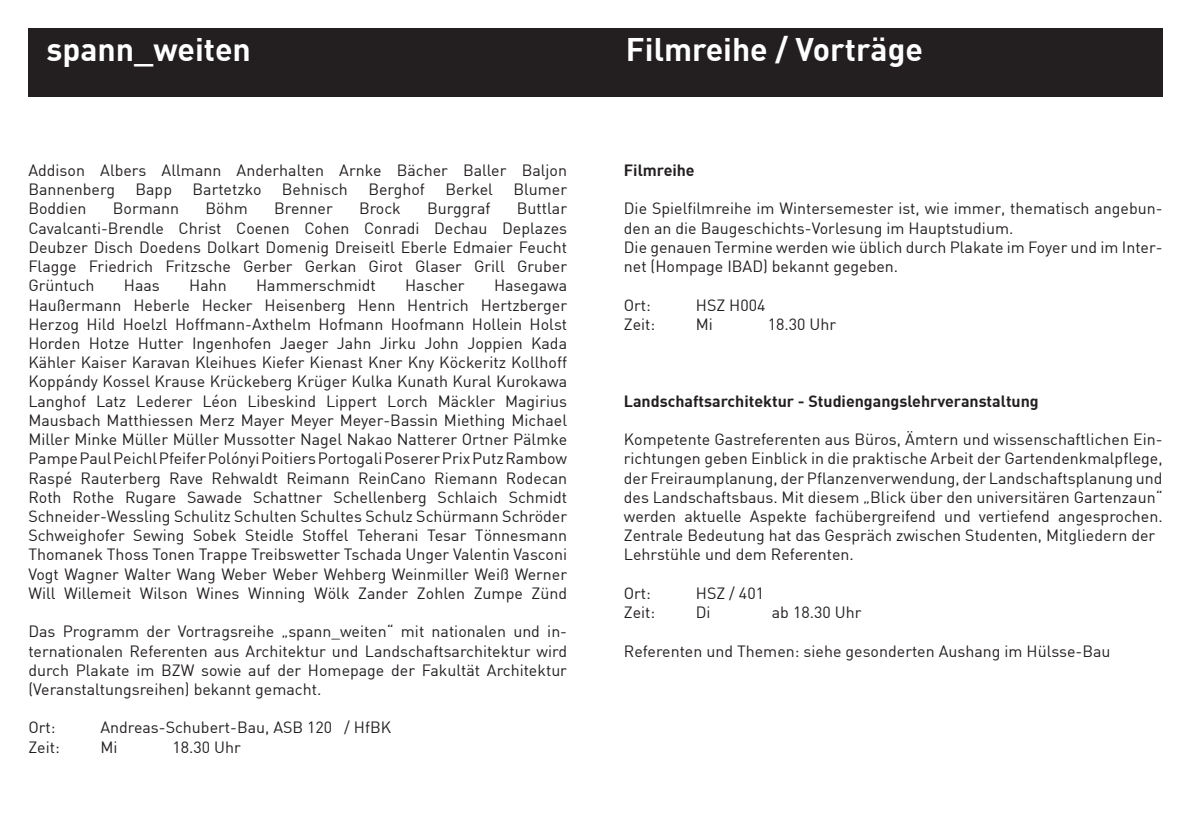
<style>
.page{position:relative;width:1191px;height:840px;background:#fff}
.page>*{position:absolute;margin:0;border:0;box-sizing:border-box;transform-origin:0 0}
.t1{font:700 32px "DIN";color:#fff}
.t2{font:16px/19.2px "DIN";color:#231f20}
.t3{font:700 16px "DIN";color:#231f20}
</style>
<div class="page">
<div style="left:28px;top:28px;width:1134px;height:68px;background:#231f20"></div>
<p class="t1" style="left:46px;top:29px;width:206px">spann_weiten</p>
<p class="t1" style="left:626px;top:29px;width:298px">Filmreihe / Vorträge</p>
<p class="t2" style="left:28px;top:160px;width:540px">Addison Albers Allmann Anderhalten Arnke Bächer Baller Baljon</p>
<p class="t2" style="left:28px;top:179px;width:88px">Bannenberg</p>
<p class="t2" style="left:135px;top:179px;width:38px">Bapp</p>
<p class="t2" style="left:192px;top:179px;width:70px">Bartetzko</p>
<p class="t2" style="left:282px;top:179px;width:67px">Behnisch</p>
<p class="t2" style="left:368px;top:179px;width:58px">Berghof</p>
<p class="t2" style="left:445px;top:179px;width:49px">Berkel</p>
<p class="t2" style="left:513px;top:179px;width:55px">Blumer</p>
<p class="t2" style="left:28px;top:199px;width:60px">Boddien</p>
<p class="t2" style="left:113px;top:199px;width:68px">Bormann</p>
<p class="t2" style="left:206px;top:199px;width:44px">Böhm</p>
<p class="t2" style="left:274px;top:199px;width:60px">Brenner</p>
<p class="t2" style="left:359px;top:199px;width:43px">Brock</p>
<p class="t2" style="left:427px;top:199px;width:65px">Burggraf</p>
<p class="t2" style="left:517px;top:199px;width:52px">Buttlar</p>
<p class="t2" style="left:28px;top:218px;width:540px">Cavalcanti-Brendle Christ Coenen Cohen Conradi Dechau Deplazes</p>
<p class="t2" style="left:28px;top:237px;width:540px">Deubzer Disch Doedens Dolkart Domenig Dreiseitl Eberle Edmaier Feucht</p>
<p class="t2" style="left:28px;top:256px;width:540px">Flagge Friedrich Fritzsche Gerber Gerkan Girot Glaser Grill Gruber</p>
<p class="t2" style="left:28px;top:275px;width:68px">Grüntuch</p>
<p class="t2" style="left:124px;top:275px;width:37px">Haas</p>
<p class="t2" style="left:189px;top:275px;width:39px">Hahn</p>
<p class="t2" style="left:256px;top:275px;width:121px">Hammerschmidt</p>
<p class="t2" style="left:405px;top:275px;width:61px">Hascher</p>
<p class="t2" style="left:494px;top:275px;width:75px">Hasegawa</p>
<p class="t2" style="left:28px;top:295px;width:540px">Haußermann Heberle Hecker Heisenberg Henn Hentrich Hertzberger</p>
<p class="t2" style="left:28px;top:314px;width:540px">Herzog Hild Hoelzl Hoffmann-Axthelm Hofmann Hoofmann Hollein Holst</p>
<p class="t2" style="left:28px;top:333px;width:540px">Horden Hotze Hutter Ingenhofen Jaeger Jahn Jirku John Joppien Kada</p>
<p class="t2" style="left:28px;top:352px;width:540px">Kähler Kaiser Karavan Kleihues Kiefer Kienast Kner Kny Köckeritz Kollhoff</p>
<p class="t2" style="left:28px;top:371px;width:540px">Koppándy Kossel Krause Krückeberg Krüger Kulka Kunath Kural Kurokawa</p>
<p class="t2" style="left:28px;top:391px;width:540px">Langhof Latz Lederer Léon Libeskind Lippert Lorch Mäckler Magirius</p>
<p class="t2" style="left:28px;top:410px;width:540px">Mausbach Matthiessen Merz Mayer Meyer Meyer-Bassin Miething Michael</p>
<p class="t2" style="left:28px;top:429px;width:540px">Miller Minke Müller Müller Mussotter Nagel Nakao Natterer Ortner Pälmke<br>Pampe Paul Peichl Pfeifer Polónyi Poitiers Portogali Poserer Prix Putz Rambow</p>
<p class="t2" style="left:28px;top:467px;width:540px">Raspé Rauterberg Rave Rehwaldt Reimann ReinCano Riemann Rodecan</p>
<p class="t2" style="left:28px;top:487px;width:540px">Roth Rothe Rugare Sawade Schattner Schellenberg Schlaich Schmidt<br>Schneider-Wessling Schulitz Schulten Schultes Schulz Schürmann Schröder</p>
<p class="t2" style="left:28px;top:525px;width:540px">Schweighofer Sewing Sobek Steidle Stoffel Teherani Tesar Tönnesmann</p>
<p class="t2" style="left:28px;top:544px;width:540px">Thomanek Thoss Tonen Trappe Treibswetter Tschada Unger Valentin Vasconi</p>
<p class="t2" style="left:28px;top:563px;width:540px">Vogt Wagner Walter Wang Weber Weber Wehberg Weinmiller Weiß Werner</p>
<p class="t2" style="left:28px;top:583px;width:540px">Will Willemeit Wilson Wines Winning Wölk Zander Zohlen Zumpe Zünd</p>
<p class="t2" style="left:28px;top:621px;width:540px;text-align:justify">Das Programm der Vortragsreihe „spann_weiten“ mit nationalen und in&shy;ternationalen Referenten aus Architektur und Landschaftsarchitektur wird durch Plakate im BZW sowie auf der Homepage der Fakultät Architektur (Veranstaltungsreihen) bekannt gemacht.</p>
<p class="t2" style="left:28px;top:717px;width:29px">Ort:</p>
<p class="t2" style="left:100px;top:717px;width:292px">Andreas-Schubert-Bau, ASB 120 / HfBK</p>
<p class="t2" style="left:28px;top:736px;width:33px">Zeit:</p>
<p class="t2" style="left:100px;top:736px;width:19px">Mi</p>
<p class="t2" style="left:172px;top:736px;width:70px">18.30 Uhr</p>
<p class="t3" style="left:624px;top:160px;width:72px">Filmreihe</p>
<p class="t2" style="left:624px;top:199px;width:540px">Die Spielfilmreihe im Wintersemester ist, wie immer, thematisch angebun&shy;den an die Baugeschichts-Vorlesung im Hauptstudium.</p>
<p class="t2" style="left:624px;top:237px;width:540px">Die genauen Termine werden wie üblich durch Plakate im Foyer und im Inter&shy;net (Hompage IBAD) bekannt gegeben.</p>
<p class="t2" style="left:624px;top:295px;width:29px">Ort:</p>
<p class="t2" style="left:696px;top:295px;width:71px">HSZ H004</p>
<p class="t2" style="left:624px;top:314px;width:33px">Zeit:</p>
<p class="t2" style="left:696px;top:314px;width:19px">Mi</p>
<p class="t2" style="left:768px;top:314px;width:70px">18.30 Uhr</p>
<p class="t3" style="left:624px;top:390px;width:416px">Landschaftsarchitektur - Studiengangslehrveranstaltung</p>
<p class="t2" style="left:624px;top:429px;width:540px;text-align:justify">Kompetente Gastreferenten aus Büros, Ämtern und wissenschaftlichen Ein&shy;richtungen geben Einblick in die praktische Arbeit der Gartendenkmalpflege, der Freiraumplanung, der Pflanzenverwendung, der Landschaftsplanung und des Landschaftsbaus. Mit diesem „Blick über den universitären Gartenzaun“ werden aktuelle Aspekte fachübergreifend und vertiefend angesprochen.<br>Zentrale Bedeutung hat das Gespräch zwischen Studenten, Mitgliedern der</p>
<p class="t2" style="left:624px;top:544px;width:231px">Lehrstühle und dem Referenten.</p>
<p class="t2" style="left:624px;top:583px;width:29px">Ort:</p>
<p class="t2" style="left:696px;top:583px;width:70px">HSZ / 401</p>
<p class="t2" style="left:624px;top:602px;width:33px">Zeit:</p>
<p class="t2" style="left:696px;top:602px;width:16px">Di</p>
<p class="t2" style="left:772px;top:602px;width:91px">ab 18.30 Uhr</p>
<p class="t2" style="left:624px;top:640px;width:488px">Referenten und Themen: siehe gesonderten Aushang im Hülsse-Bau</p>
</div>
